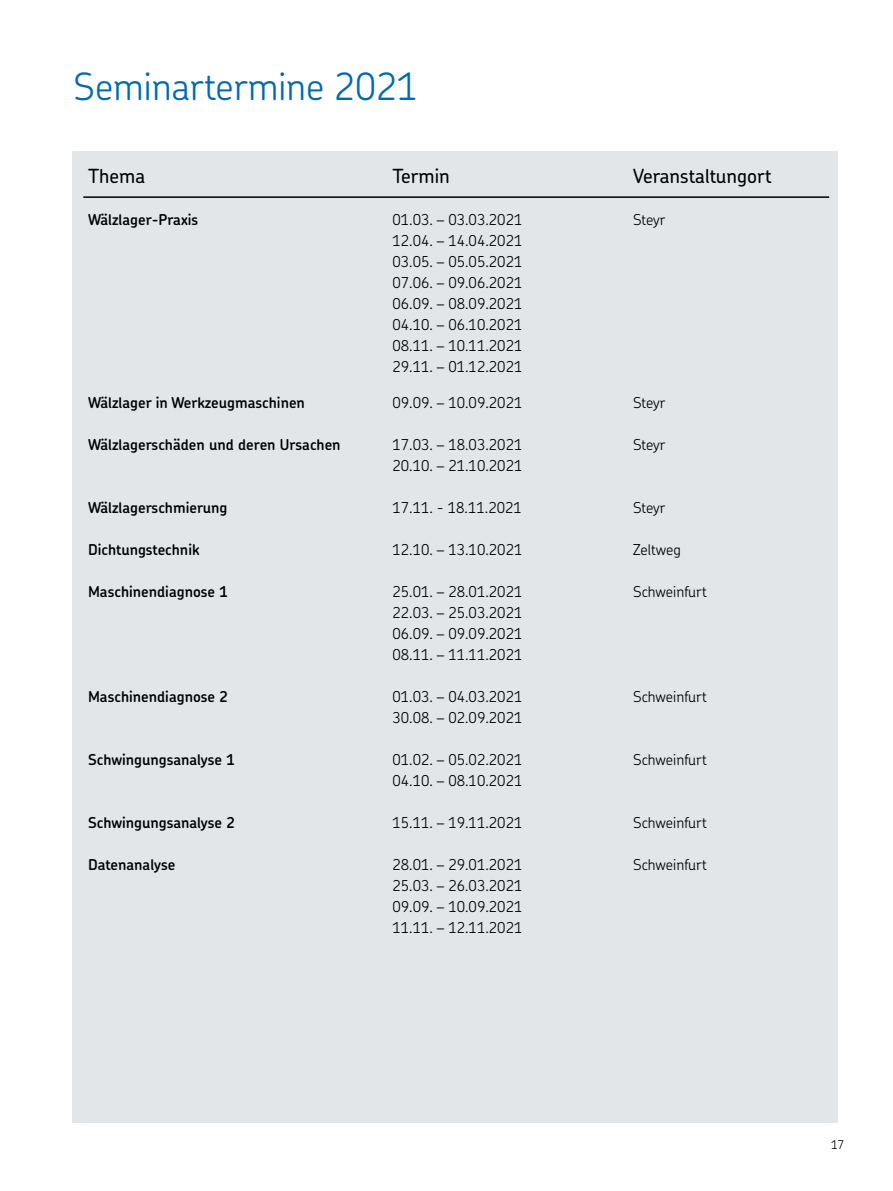
<style>
.page{position:relative;width:893px;height:1191px;background:#fff}
.page>*{position:absolute;margin:0;border:0;box-sizing:border-box;transform-origin:0 0}
.t1{font:300 37.5px "SKF Chevin OT";color:#0069b4}
.t2{font:500 19.5px "SKF Chevin OT";color:#000}
.t3{font:300 15px/21px "SKF Chevin OT";color:#000;text-align:justify}
.t4{font:600 15px "SKF Chevin OT";color:#000}
.t5{font:300 12px "SKF Chevin OT";color:#000}
</style>
<div class="page">
<div style="left:72px;top:152px;width:766px;height:971px;background:#e3e6e9"></div>
<hr style="left:83px;top:196px;width:746px;height:2px;background:#000">
<h1 class="t1" style="left:74px;top:53px;width:346px">Seminartermine 2021</h1>
<h2 class="t2" style="left:88px;top:157px;width:59px">Thema</h2>
<h2 class="t2" style="left:392px;top:157px;width:59px">Termin</h2>
<h2 class="t2" style="left:633px;top:157px;width:140px">Veranstaltungort</h2>
<p class="t4" style="left:88px;top:205px;width:112px">Wälzlager-Praxis</p>
<p class="t3" style="left:392px;top:207px;width:132px">01.03. – 03.03.2021</p>
<p class="t3" style="left:633px;top:207px;width:34px">Steyr</p>
<p class="t3" style="left:392px;top:228px;width:132px">12.04. – 14.04.2021<br>03.05. – 05.05.2021<br>07.06. – 09.06.2021<br>06.09. – 08.09.2021<br>04.10. – 06.10.2021<br>08.11. – 10.11.2021<br>29.11. – 01.12.2021</p>
<p class="t4" style="left:88px;top:388px;width:218px">Wälzlager in Werkzeugmaschinen</p>
<p class="t3" style="left:392px;top:390px;width:132px">09.09. – 10.09.2021</p>
<p class="t3" style="left:633px;top:390px;width:34px">Steyr</p>
<p class="t4" style="left:88px;top:430px;width:254px">Wälzlagerschäden und deren Ursachen</p>
<p class="t3" style="left:392px;top:432px;width:132px">17.03. – 18.03.2021</p>
<p class="t3" style="left:633px;top:432px;width:34px">Steyr</p>
<p class="t3" style="left:392px;top:453px;width:132px">20.10. – 21.10.2021</p>
<p class="t4" style="left:88px;top:493px;width:141px">Wälzlagerschmierung</p>
<p class="t3" style="left:392px;top:495px;width:131px">17.11. - 18.11.2021</p>
<p class="t3" style="left:633px;top:495px;width:34px">Steyr</p>
<p class="t4" style="left:88px;top:535px;width:113px">Dichtungstechnik</p>
<p class="t3" style="left:392px;top:537px;width:132px">12.10. – 13.10.2021</p>
<p class="t3" style="left:633px;top:537px;width:49px">Zeltweg</p>
<p class="t4" style="left:88px;top:577px;width:141px">Maschinendiagnose 1</p>
<p class="t3" style="left:392px;top:579px;width:132px">25.01. – 28.01.2021</p>
<p class="t3" style="left:633px;top:579px;width:75px">Schweinfurt</p>
<p class="t3" style="left:392px;top:600px;width:132px">22.03. – 25.03.2021<br>06.09. – 09.09.2021<br>08.11. – 11.11.2021</p>
<p class="t4" style="left:88px;top:682px;width:141px">Maschinendiagnose 2</p>
<p class="t3" style="left:392px;top:684px;width:132px">01.03. – 04.03.2021</p>
<p class="t3" style="left:633px;top:684px;width:75px">Schweinfurt</p>
<p class="t3" style="left:392px;top:705px;width:132px">30.08. – 02.09.2021</p>
<p class="t4" style="left:88px;top:745px;width:148px">Schwingungsanalyse 1</p>
<p class="t3" style="left:392px;top:747px;width:132px">01.02. – 05.02.2021</p>
<p class="t3" style="left:633px;top:747px;width:75px">Schweinfurt</p>
<p class="t3" style="left:392px;top:768px;width:132px">04.10. – 08.10.2021</p>
<p class="t4" style="left:88px;top:808px;width:148px">Schwingungsanalyse 2</p>
<p class="t3" style="left:392px;top:810px;width:132px">15.11. – 19.11.2021</p>
<p class="t3" style="left:633px;top:810px;width:75px">Schweinfurt</p>
<p class="t4" style="left:88px;top:850px;width:89px">Datenanalyse</p>
<p class="t3" style="left:392px;top:852px;width:132px">28.01. – 29.01.2021</p>
<p class="t3" style="left:633px;top:852px;width:75px">Schweinfurt</p>
<p class="t3" style="left:392px;top:873px;width:132px">25.03. – 26.03.2021<br>09.09. – 10.09.2021<br>11.11. – 12.11.2021</p>
<p class="t5" style="left:831px;top:1133px;width:15px">17</p>
</div>
